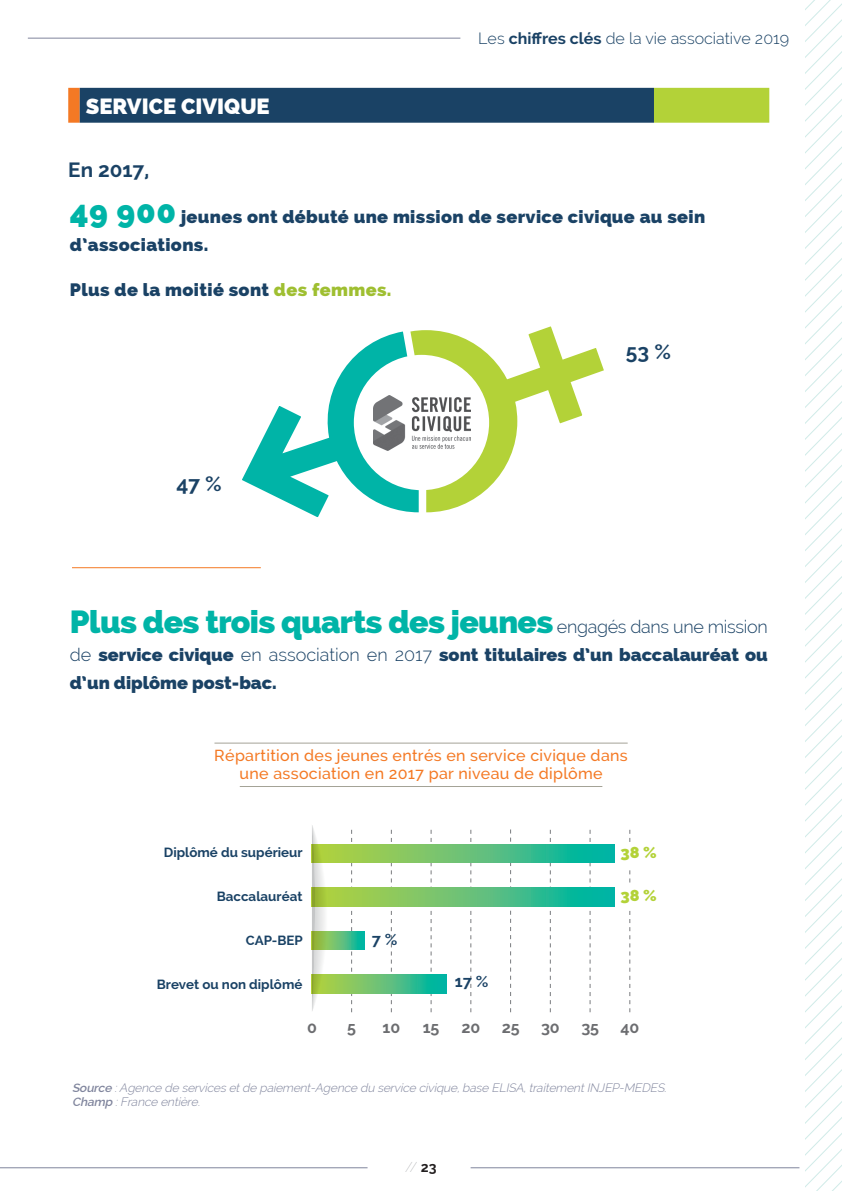
<style>
.page{position:relative;width:842px;height:1191px;background:#fff}
.page>*{position:absolute;margin:0;border:0;box-sizing:border-box;transform-origin:0 0}
.t1{font:800 32px "Raleway";letter-spacing:-.02em;color:#00b4a7}
.t2{font:800 22px "Raleway";color:#fff}
.t3{font:700 21px "Raleway";color:#1a4265}
.t4{font:700 20.6px "Raleway";color:#1a4265}
.t5{font:800 18px/28px "Raleway";letter-spacing:.02em;color:#1a4265}
.t6{font:800 18px/28px "Raleway";color:#1a4265}
.t7{font:500 16px/18px "Raleway";letter-spacing:.02em;color:#f47924;text-align:center}
.t8{font:300 16px "Raleway";color:#1a4265}
.t9{font:700 16px "Raleway";letter-spacing:-.01em;color:#6c6d70}
.t10{font:800 16px "Raleway";color:#b3d238}
.t11{font:700 16px "Raleway";color:#1a4265}
.t12{font:100 14px "Raleway";color:#939598}
.t13{font:700 13.4px "Raleway";color:#1a4265}
.t14{font:italic 300 12px/14.4px "Raleway";color:#80859d}
.s1{font-weight:700}
.s2{font-size:32px;color:#00b4a7}
.s3{color:#9fbf31}
.s4{font-weight:300;font-size:18px;color:#1a4265}
.s5{font-weight:300}
.s6{font-weight:600}
.s7{font-weight:700;color:#231f20}
</style>
<div class="page">
<svg style="left:805px;top:0;width:37px;height:1191px"></svg>
<hr style="left:0;top:1167px;width:368px;height:1px;background:#80859d">
<hr style="left:471px;top:1167px;width:328px;height:1px;background:#80859d">
<hr style="left:72px;top:567px;width:189px;height:1px;background:#f47924">
<div style="left:68px;top:88px;width:12px;height:35px;background:#f47924"></div>
<div style="left:80px;top:88px;width:574px;height:35px;background:#1a4265"></div>
<div style="left:654px;top:88px;width:115px;height:35px;background:#b3d238"></div>
<hr style="left:214px;top:742px;width:414px;height:1px;background:#a4a397">
<hr style="left:240px;top:786px;width:362px;height:1px;background:#a4a397">
<svg style="left:629px;top:829px;width:1px;height:183px"></svg>
<svg style="left:590px;top:829px;width:1px;height:183px"></svg>
<svg style="left:550px;top:829px;width:1px;height:183px"></svg>
<svg style="left:510px;top:829px;width:1px;height:183px"></svg>
<svg style="left:470px;top:829px;width:1px;height:183px"></svg>
<svg style="left:391px;top:829px;width:1px;height:183px"></svg>
<svg style="left:431px;top:829px;width:1px;height:183px"></svg>
<svg style="left:351px;top:829px;width:1px;height:183px"></svg>
<svg style="left:327px;top:844px;width:287px;height:18px"></svg>
<svg style="left:327px;top:887px;width:287px;height:19px"></svg>
<svg style="left:327px;top:931px;width:38px;height:18px"></svg>
<svg style="left:327px;top:974px;width:120px;height:19px"></svg>
<svg style="left:312px;top:825px;width:15px;height:186px"></svg>
<div style="left:621px;top:842px;width:89px;height:24px;background:#fff"></div>
<div style="left:621px;top:886px;width:89px;height:24px;background:#fff"></div>
<svg style="left:242px;top:326px;width:362px;height:191px"></svg>
<div style="left:354px;top:355px;width:135px;height:135px;background:#fff;border-radius:50%"></div>
<img style="left:373px;top:396px;width:97px;height:54px">
<hr style="left:28px;top:38px;width:432px;height:1px;background:#80859d">
<h2 class="t2" style="left:86px;top:93px;width:185px">SERVICE CIVIQUE</h2>
<h3 class="t4" style="left:68px;top:158px;width:82px">En 2017,</h3>
<h3 class="t8" style="left:478px;top:29px;width:312px">Les <span class="s1">chiffres clés</span> de la vie associative 2019</h3>
<h3 class="t5" style="left:70px;top:203px;width:637px"><span class="s2">49 900</span> jeunes ont débuté une mission de service civique au sein d’associations.</h3>
<h3 class="t5" style="left:70px;top:276px;width:323px">Plus de la moitié sont <span class="s3">des femmes.</span></h3>
<h3 class="t3" style="left:176px;top:472px;width:47px">47 %</h3>
<h3 class="t3" style="left:626px;top:339px;width:46px">53 %</h3>
<h1 class="t1" style="left:70px;top:603px;width:699px">Plus des trois quarts des jeunes <span class="s4">engagés dans une mission</span></h1>
<h3 class="t6" style="left:70px;top:640px;width:699px"><span class="s5">de</span> service civique <span class="s5">en association en 2017</span> sont titulaires d’un baccalauréat ou d’un diplôme post-bac.</h3>
<h3 class="t7" style="left:214px;top:746px;width:415px">Répartition des jeunes entrés en service civique dans une association en 2017 par niveau de diplôme</h3>
<p class="t13" style="left:164px;top:844px;width:140px">Diplômé du supérieur</p>
<p class="t13" style="left:217px;top:888px;width:87px">Baccalauréat</p>
<p class="t13" style="left:246px;top:932px;width:58px">CAP-BEP</p>
<p class="t13" style="left:157px;top:976px;width:147px">Brevet ou non diplômé</p>
<h3 class="t11" style="left:372px;top:930px;width:27px">7 %</h3>
<h3 class="t11" style="left:455px;top:972px;width:35px">17 %</h3>
<h3 class="t10" style="left:621px;top:842px;width:38px">38 %</h3>
<h3 class="t10" style="left:621px;top:886px;width:38px">38 %</h3>
<h3 class="t9" style="left:307px;top:1018px;width:11px">0</h3>
<h3 class="t9" style="left:347px;top:1018px;width:10px">5</h3>
<h3 class="t9" style="left:383px;top:1018px;width:19px">10</h3>
<h3 class="t9" style="left:423px;top:1018px;width:18px">15</h3>
<h3 class="t9" style="left:461px;top:1018px;width:20px">20</h3>
<h3 class="t9" style="left:502px;top:1018px;width:19px">25</h3>
<h3 class="t9" style="left:541px;top:1018px;width:20px">30</h3>
<h3 class="t9" style="left:581px;top:1018px;width:19px">35</h3>
<h3 class="t9" style="left:620px;top:1018px;width:20px">40</h3>
<p class="t14" style="left:72px;top:1080px;width:599px"><span class="s6">Source</span> :Agence de servicesetde paiement-Agence du service civique,base ELISA,traitementINJEP-MEDES.<br><span class="s6">Champ</span> :France entière.</p>
<p class="t12" style="left:405px;top:1158px;width:33px">// <span class="s7">23</span></p>
</div>
